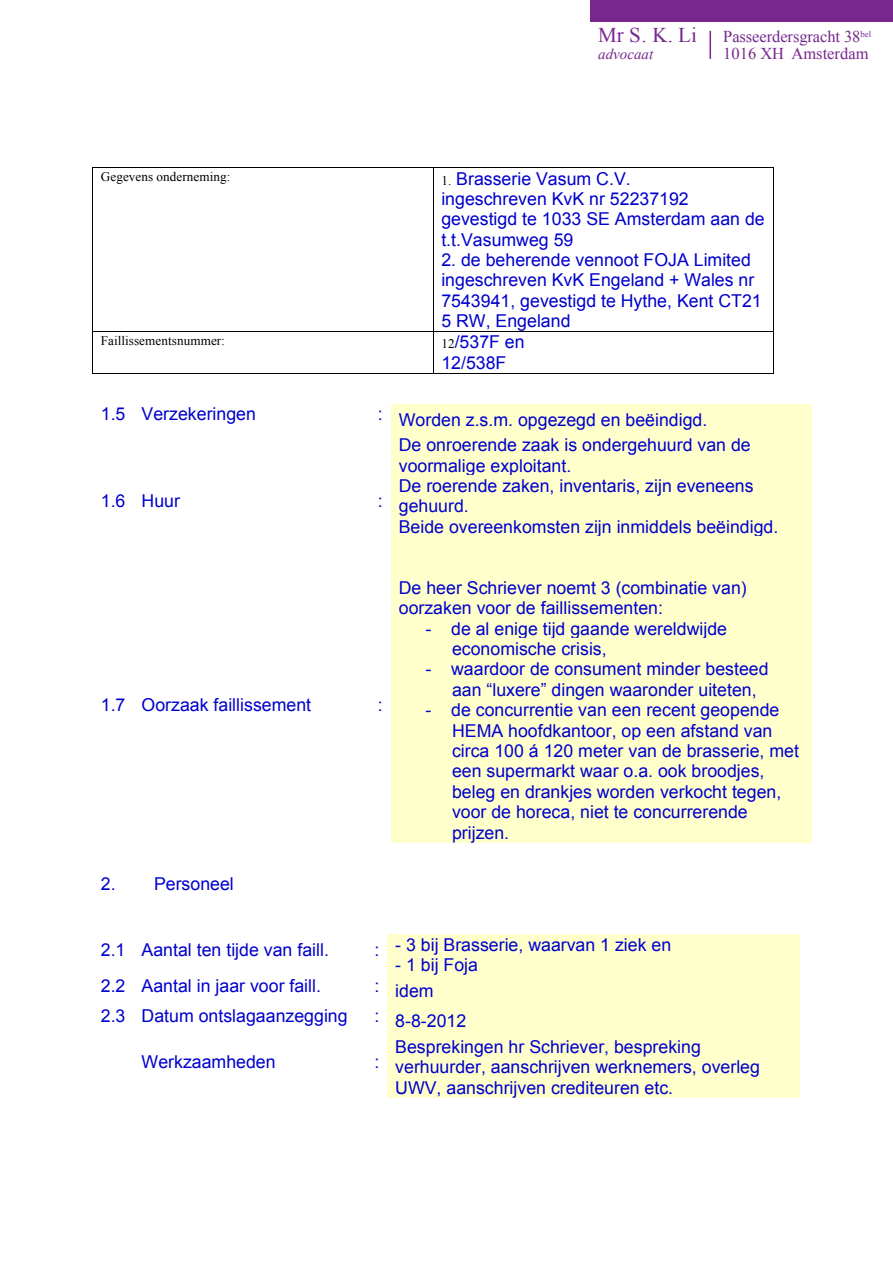
<style>
.page{position:relative;width:893px;height:1263px;background:#fff}
.page>*{position:absolute;margin:0;border:0;box-sizing:border-box;transform-origin:0 0}
.t1{font:21px "Times New Roman";color:#77278d}
.t2{font:17.7px/20.4px "Arial";color:#00c}
.t3{font:16.5px "Times New Roman";letter-spacing:-.005em;color:#77278d}
.t4{font:italic 15px "Times New Roman";color:#77278d}
.t5{font:13.05px "Times New Roman";letter-spacing:.005em;color:#000}
.s1{font-family:"Times New Roman";font-size:13.05px;color:#000}
</style>
<div class="page">
<hr style="left:709px;top:31px;width:2px;height:28px;background:#77278d">
<div style="left:590px;top:0;width:303px;height:21px;background:#77278d"></div>
<hr style="left:93px;top:167px;width:340px;height:1px;background:#000">
<hr style="left:434px;top:167px;width:339px;height:1px;background:#000">
<hr style="left:92px;top:168px;width:1px;height:163px;background:#000">
<hr style="left:433px;top:168px;width:1px;height:163px;background:#000">
<hr style="left:773px;top:168px;width:1px;height:163px;background:#000">
<hr style="left:93px;top:331px;width:340px;height:1px;background:#000">
<hr style="left:434px;top:331px;width:339px;height:1px;background:#000">
<hr style="left:92px;top:332px;width:1px;height:41px;background:#000">
<hr style="left:93px;top:373px;width:340px;height:1px;background:#000">
<hr style="left:433px;top:332px;width:1px;height:41px;background:#000">
<hr style="left:434px;top:373px;width:339px;height:1px;background:#000">
<hr style="left:773px;top:332px;width:1px;height:41px;background:#000">
<div style="left:391px;top:404px;width:420px;height:31px;background:#ffc"></div>
<div style="left:391px;top:435px;width:420px;height:142px;background:#ffc"></div>
<div style="left:391px;top:577px;width:420px;height:265px;background:#ffc"></div>
<div style="left:387px;top:934px;width:413px;height:41px;background:#ffc"></div>
<div style="left:387px;top:975px;width:413px;height:31px;background:#ffc"></div>
<div style="left:387px;top:1006px;width:413px;height:30px;background:#ffc"></div>
<div style="left:387px;top:1036px;width:413px;height:62px;background:#ffc"></div>
<p class="t1" style="left:598px;top:21px;width:100px">Mr S. K. Li</p>
<p class="t3" style="left:723px;top:25px;width:149px">Passeerdersgracht 38<sup>bel</sup></p>
<p class="t4" style="left:598px;top:44px;width:56px">advocaat</p>
<p class="t3" style="left:723px;top:42px;width:147px">1016 XH Amsterdam</p>
<p class="t5" style="left:101px;top:167px;width:131px">Gegevens onderneming:</p>
<p class="t2" style="left:441px;top:168px;width:325px"><span class="s1">1.</span> Brasserie Vasum C.V.<br>ingeschreven KvK nr 52237192 gevestigd te 1033 SE Amsterdam aan de t.t.Vasumweg 59</p>
<p class="t2" style="left:441px;top:250px;width:322px">2. de beherende vennoot FOJA Limited ingeschreven KvK Engeland + Wales nr<br>7543941, gevestigd te Hythe, Kent CT21<br>5 RW, Engeland</p>
<p class="t5" style="left:101px;top:331px;width:126px">Faillissementsnummer:</p>
<p class="t2" style="left:441px;top:332px;width:85px"><span class="s1">12</span>/537F en<br>12/538F</p>
<p class="t2" style="left:101px;top:404px;width:157px">1.5 Verzekeringen</p>
<p class="t2" style="left:378px;top:409px;width:331px">: Worden z.s.m. opgezegd en beëindigd.</p>
<p class="t2" style="left:101px;top:491px;width:81px">1.6 Huur</p>
<p class="t2" style="left:378px;top:491px;width:6px">:</p>
<p class="t2" style="left:399px;top:435px;width:381px">De onroerende zaak is ondergehuurd van de voormalige exploitant.<br>De roerende zaken, inventaris, zijn eveneens gehuurd.<br>Beide overeenkomsten zijn inmiddels beëindigd.</p>
<p class="t2" style="left:101px;top:695px;width:212px">1.7 Oorzaak faillissement</p>
<p class="t2" style="left:378px;top:695px;width:6px">:</p>
<p class="t2" style="left:101px;top:873px;width:135px">2. Personeel</p>
<p class="t2" style="left:399px;top:578px;width:349px">De heer Schriever noemt 3 (combinatie van) oorzaken voor de faillissementen:</p>
<p class="t2" style="left:452px;top:618px;width:277px;text-indent:-27px">- de al enige tijd gaande wereldwijde economische crisis,</p>
<p class="t2" style="left:452px;top:659px;width:318px;text-indent:-27px">- waardoor de consument minder besteed aan “luxere” dingen waaronder uiteten,</p>
<p class="t2" style="left:452px;top:700px;width:348px;text-indent:-27px">- de concurrentie van een recent geopende HEMA hoofdkantoor, op een afstand van circa 100 á 120 meter van de brasserie, met een supermarkt waar o.a. ook broodjes, beleg en drankjes worden verkocht tegen, voor de horeca, niet te concurrerende prijzen.</p>
<p class="t2" style="left:101px;top:940px;width:230px">2.1 Aantal ten tijde van faill.</p>
<p class="t2" style="left:374px;top:934px;width:298px">: - 3 bij Brasserie, waarvan 1 ziek en</p>
<p class="t2" style="left:395px;top:955px;width:84px">- 1 bij Foja</p>
<p class="t2" style="left:101px;top:975px;width:222px">2.2 Aantal in jaar voor faill.</p>
<p class="t2" style="left:374px;top:981px;width:61px">: idem</p>
<p class="t2" style="left:101px;top:1006px;width:248px">2.3 Datum ontslagaanzegging</p>
<p class="t2" style="left:374px;top:1011px;width:93px">: 8-8-2012</p>
<p class="t2" style="left:142px;top:1052px;width:136px">Werkzaamheden</p>
<p class="t2" style="left:374px;top:1052px;width:6px">:</p>
<p class="t2" style="left:395px;top:1037px;width:366px">Besprekingen hr Schriever, bespreking verhuurder, aanschrijven werknemers, overleg<br>UWV, aanschrijven crediteuren etc.</p>
</div>
